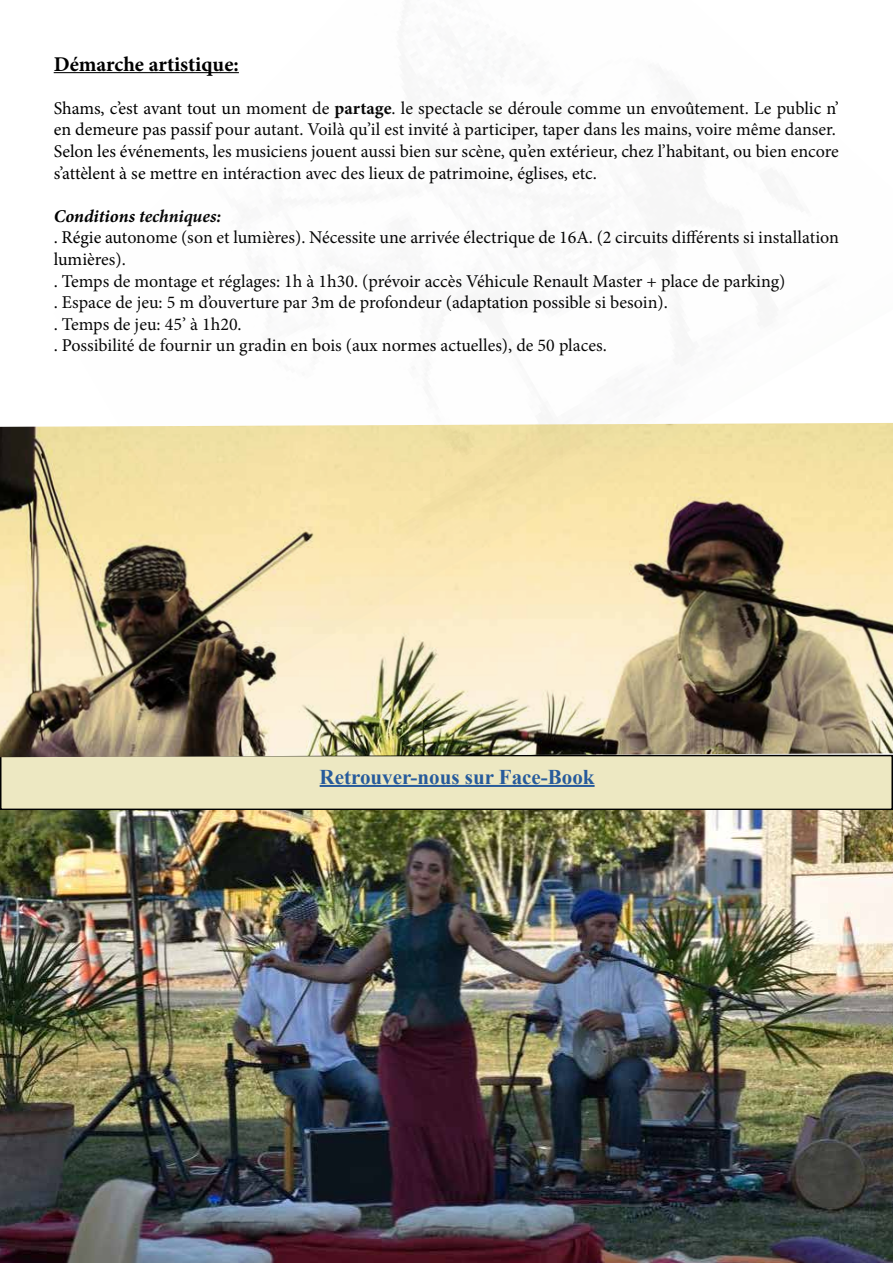
<style>
.page{position:relative;width:893px;height:1263px;background:#fff}
.page>*{position:absolute;margin:0;border:0;box-sizing:border-box;transform-origin:0 0}
.t1{font:700 21px "Times New Roman";color:#275b9b}
.t2{font:700 21px "Minion Pro";color:#000}
.t3{font:18px/21.6px "Minion Pro";color:#000}
.t4{font:italic 700 18px "Minion Pro";letter-spacing:-.005em;color:#000}
.s1{font-weight:700}
</style>
<div class="page">
<div style="left:1px;top:755px;width:891px;height:54px;background:#ede8c2"></div>
<div style="left:0;top:755px;width:893px;height:55px;border:2px solid #000"></div>
<img style="left:0;top:426px;width:893px;height:331px">
<img style="left:0;top:810px;width:893px;height:453px">
<hr style="left:320px;top:785px;width:275px;height:2px;background:#275b9b">
<img style="left:54px;top:72px;width:839px;height:603px">
<p class="t2" style="left:54px;top:49px;width:187px">Démarche artistique:</p>
<p class="t3" style="left:54px;top:97px;width:787px">Shams, c’est avant tout un moment de <span class="s1">partage</span>. le spectacle se déroule comme un envoûtement. Le public n’ en demeure pas passif pour autant. Voilà qu’il est invité à participer, taper dans les mains, voire même danser.<br>Selon les événements, les musiciens jouent aussi bien sur scène, qu’en extérieur, chez l’habitant, ou bien encore s’attèlent à se mettre en intéraction avec des lieux de patrimoine, églises, etc.</p>
<p class="t4" style="left:54px;top:203px;width:169px">Conditions techniques:</p>
<p class="t3" style="left:54px;top:227px;width:787px">. Régie autonome (son et lumières). Nécessite une arrivée électrique de 16A. (2 circuits différents si installation lumières).<br>. Temps de montage et réglages: 1h à 1h30. (prévoir accès Véhicule Renault Master + place de parking)<br>. Espace de jeu: 5 m d’ouverture par 3m de profondeur (adaptation possible si besoin).<br>. Temps de jeu: 45’ à 1h20.<br>. Possibilité de fournir un gradin en bois (aux normes actuelles), de 50 places.</p>
<p class="t1" style="left:320px;top:761px;width:276px">Retrouver-nous sur Face-Book</p>
</div>
